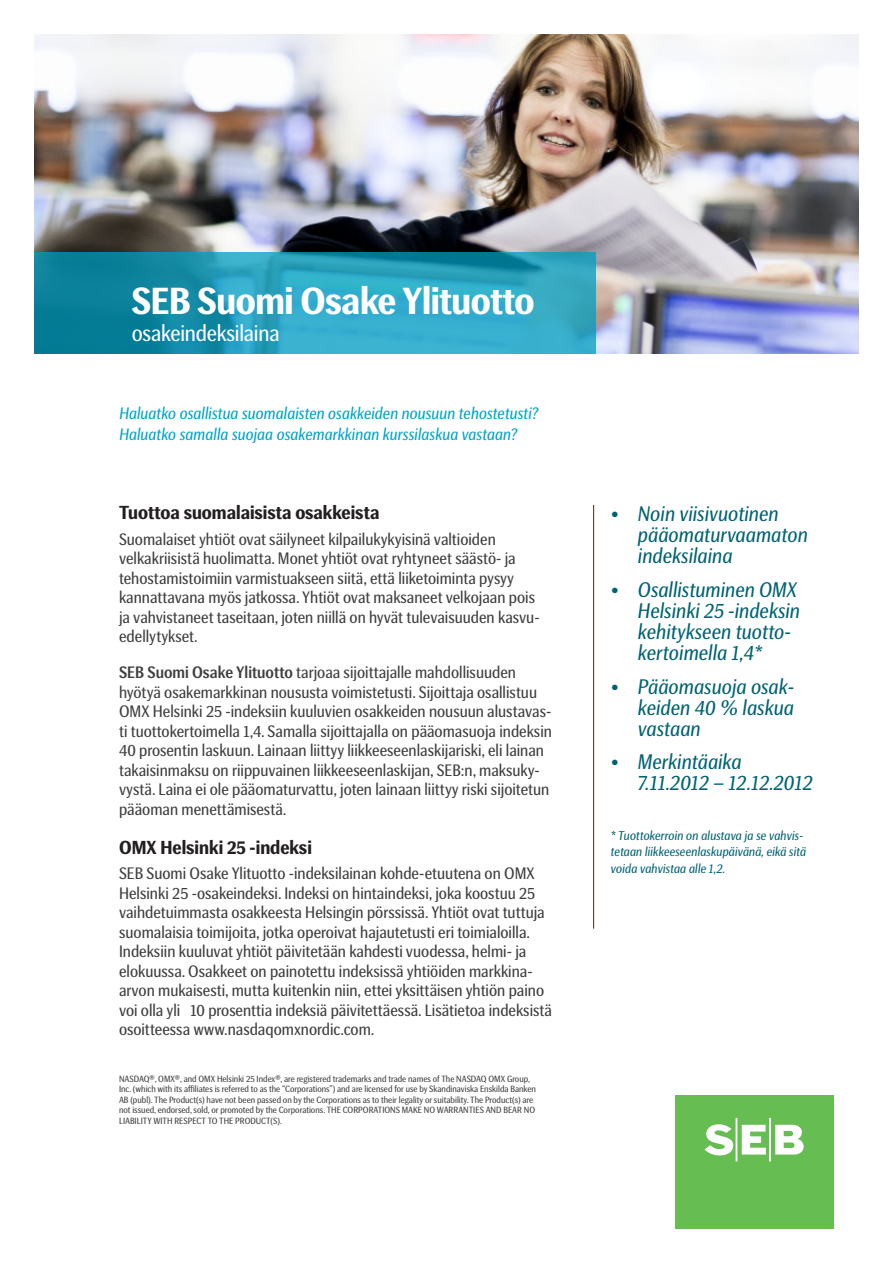
<style>
.page{position:relative;width:893px;height:1263px;background:#fff}
.page>*{position:absolute;margin:0;border:0;box-sizing:border-box;transform-origin:0 0}
.Headline_1_25_28{font:700 37.5px "SEB Basic";letter-spacing:-.01em;color:#fff}
.Headline_1_25_28-2{font:22.5px "SEB Basic";letter-spacing:-.01em;color:#fff}
.t1{font:italic 21px/21px "SEB Basic";color:#006372}
.Headline_3_12_5_15{font:700 18.75px "SEB Basic";color:#231f20}
.Disclaimer_text_5_5{font:16.5px/19.5px "SEB Basic";color:#3e3e3f}
.Introduction_11_14{font:italic 16.5px "SEB Basic";color:#00a4c8}
.t2{font:italic 12.75px/16.5px "SEB Basic";color:#006372}
.Disclaimer_text_5_5-2{font:9px/10.5px "SEB Basic";color:#3e3e3f}
.s1{font-weight:500}
</style>
<div class="page">
<div style="left:675px;top:1095px;width:158px;height:134px;background:#66bd52"></div>
<svg style="left:704px;top:1118px;width:100px;height:43px"></svg>
<img style="left:34px;top:34px;width:825px;height:320px">
<svg style="left:34px;top:253px;width:561px;height:101px"></svg>
<hr style="left:593px;top:505px;width:1px;height:424px;background:#4c2911">
<p class="Headline_1_25_28" style="left:132px;top:280px;width:404px">SEB Suomi Osake Ylituotto</p>
<p class="Headline_1_25_28-2" style="left:132px;top:320px;width:149px">osakeindeksilaina</p>
<p class="Introduction_11_14" style="left:119px;top:404px;width:420px">Haluatko osallistua suomalaisten osakkeiden nousuun tehostetusti?</p>
<p class="Introduction_11_14" style="left:119px;top:425px;width:399px">Haluatko samalla suojaa osakemarkkinan kurssilaskua vastaan?</p>
<p class="Headline_3_12_5_15" style="left:119px;top:502px;width:262px">Tuottoa suomalaisista osakkeista</p>
<p class="Disclaimer_text_5_5" style="left:119px;top:530px;width:422px">Suomalaiset yhtiöt ovat säilyneet kilpailukykyisinä valtioiden velkakriisistä huolimatta. Monet yhtiöt ovat ryhtyneet säästö- ja tehostamistoimiin varmistuakseen siitä, että liiketoiminta pysyy kannattavana myös jatkossa. Yhtiöt ovat maksaneet velkojaan pois ja vahvistaneet taseitaan, joten niillä on hyvät tulevaisuuden kasvu&shy;edellytykset.</p>
<p class="Disclaimer_text_5_5" style="left:119px;top:663px;width:434px"><span class="s1">SEB Suomi Osake Ylituotto</span> tarjoaa sijoittajalle mahdollisuuden hyötyä osakemarkkinan noususta voimistetusti. Sijoittaja osallistuu OMX Helsinki 25 -indeksiin kuuluvien osakkeiden nousuun alustavas&shy;ti tuottokertoimella 1,4. Samalla sijoittajalla on pääomasuoja indeksin 40 prosentin laskuun. Lainaan liittyy liikkeeseenlaskijariski, eli lainan takaisinmaksu on riippuvainen liikkeeseenlaskijan, SEB:n, maksuky&shy;vystä. Laina ei ole pääomaturvattu, joten lainaan liittyy riski sijoitetun pääoman menettämisestä.</p>
<p class="Headline_3_12_5_15" style="left:119px;top:837px;width:194px">OMX Helsinki 25 -indeksi</p>
<p class="Disclaimer_text_5_5" style="left:119px;top:864px;width:435px">SEB Suomi Osake Ylituotto -indeksilainan kohde-etuutena on OMX Helsinki 25 -osakeindeksi. Indeksi on hintaindeksi, joka koostuu 25 vaihdetuimmasta osakkeesta Helsingin pörssissä. Yhtiöt ovat tuttuja suomalaisia toimijoita, jotka operoivat hajautetusti eri toimialoilla.<br>Indeksiin kuuluvat yhtiöt päivitetään kahdesti vuodessa, helmi- ja elokuussa. Osakkeet on painotettu indeksissä yhtiöiden markkina&shy;arvon mukaisesti, mutta kuitenkin niin, ettei yksittäisen yhtiön paino voi olla yli 10 prosenttia indeksiä päivitettäessä. Lisätietoa indeksistä osoitteessa www.nasdaqomxnordic.com.</p>
<p class="Disclaimer_text_5_5-2" style="left:119px;top:1074px;width:418px">NASDAQ®, OMX®, and OMX Helsinki 25 Index®, are registered trademarks and trade names of The NASDAQ OMX Group, Inc. (which with its affiliates is referred to as the “Corporations”) and are licensed for use by Skandinaviska Enskilda Banken AB (publ). The Product(s) have not been passed on by the Corporations as to their legality or suitability. The Product(s) are not issued, endorsed, sold, or promoted by the Corporations. THE CORPORATIONS MAKE NO WARRANTIES AND BEAR NO LIABILITY WITH RESPECT TO THE PRODUCT(S).</p>
<p class="t1" style="left:638px;top:504px;width:171px;text-indent:-27px">• Noin viisivuotinen pääomaturvaamaton indeksilaina</p>
<p class="t1" style="left:638px;top:579px;width:164px;text-indent:-27px">• Osallistuminen OMX<br>Helsinki 25 -indeksin kehitykseen tuotto&shy;kertoimella 1,4*</p>
<p class="t1" style="left:638px;top:676px;width:158px;text-align:justify;text-indent:-27px">• Pääomasuoja osak&shy;keiden 40 % laskua vastaan</p>
<p class="t1" style="left:638px;top:752px;width:176px;text-indent:-27px">• Merkintäaika<br>7.11.2012 – 12.12.2012</p>
<p class="t2" style="left:611px;top:827px;width:197px">* Tuottokerroin on alustava ja se vahvis&shy;tetaan liikkeeseenlaskupäivänä, eikä sitä voida vahvistaa alle 1,2.</p>
</div>
